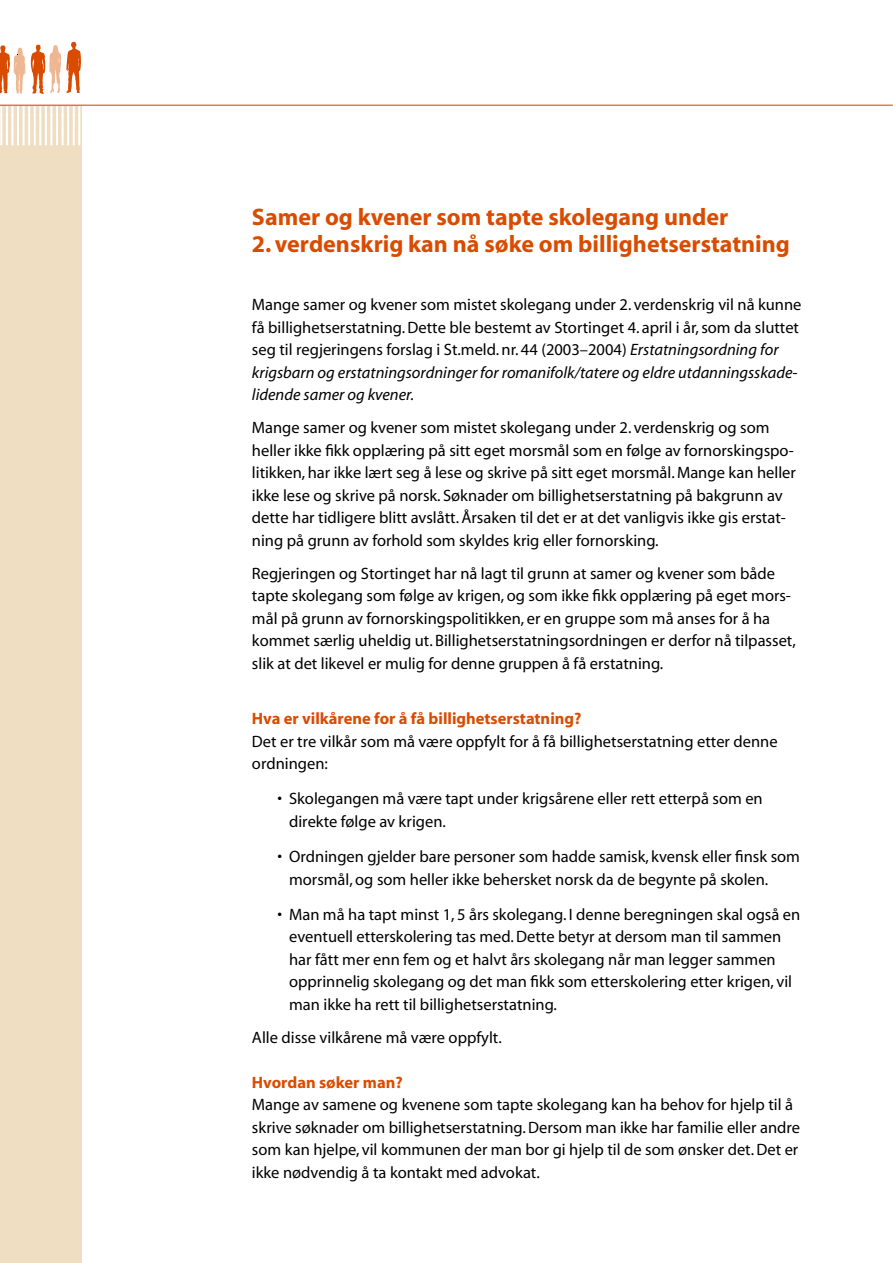
<style>
.page{position:relative;width:893px;height:1263px;background:#fff}
.page>*{position:absolute;margin:0;border:0;box-sizing:border-box;transform-origin:0 0}
.t1{font:700 24px "Dep Myriad";color:#d94c00}
.t2{font:16.5px/22.5px "Dep Myriad";color:#000}
.t3{font:700 16.5px "Dep Myriad";color:#d94c00}
.s1{font-style:italic}
</style>
<div class="page">
<div style="left:0;top:105px;width:82px;height:1158px;background:#efdec1"></div>
<svg style="left:0;top:106px;width:81px;height:39px"></svg>
<hr style="left:0;top:105px;width:893px;height:1px;background:#d94c00">
<svg style="left:0;top:42px;width:81px;height:52px"></svg>
<h1 class="t1" style="left:252px;top:205px;width:478px">Samer og kvener som tapte skolegang under</h1>
<h1 class="t1" style="left:252px;top:232px;width:539px">2. verdenskrig kan nå søke om billighetserstatning</h1>
<p class="t2" style="left:252px;top:294px;width:551px">Mange samer og kvener som mistet skolegang under 2. verdenskrig vil nå kunne få billighetserstatning. Dette ble bestemt av Stortinget 4. april i år, som da sluttet seg til regjeringens forslag i St.meld. nr. 44 (2003–2004) <span class="s1">Erstatningsordning for krigsbarn og erstatningsordninger for romanifolk/tatere og eldre utdanningsskade&shy;lidende samer og kvener.</span></p>
<p class="t2" style="left:252px;top:417px;width:545px">Mange samer og kvener som mistet skolegang under 2. verdenskrig og som heller ikke fikk opplæring på sitt eget morsmål som en følge av fornorskingspo&shy;litikken, har ikke lært seg å lese og skrive på sitt eget morsmål. Mange kan heller ikke lese og skrive på norsk. Søknader om billighetserstatning på bakgrunn av dette har tidligere blitt avslått. Årsaken til det er at det vanligvis ikke gis erstat&shy;ning på grunn av forhold som skyldes krig eller fornorsking.</p>
<p class="t2" style="left:252px;top:562px;width:545px">Regjeringen og Stortinget har nå lagt til grunn at samer og kvener som både tapte skolegang som følge av krigen, og som ikke fikk opplæring på eget mors&shy;mål på grunn av fornorskingspolitikken, er en gruppe som må anses for å ha kommet særlig uheldig ut. Billighetserstatningsordningen er derfor nå tilpasset, slik at det likevel er mulig for denne gruppen å få erstatning.</p>
<p class="t3" style="left:252px;top:710px;width:331px">Hva er vilkårene for å få billighetserstatning?</p>
<p class="t2" style="left:252px;top:730px;width:527px">Det er tre vilkår som må være oppfylt for å få billighetserstatning etter denne ordningen:</p>
<p class="t2" style="left:289px;top:788px;width:475px;text-indent:-12px">• Skolegangen må være tapt under krigsårene eller rett etterpå som en direkte følge av krigen.</p>
<p class="t2" style="left:289px;top:846px;width:512px;text-indent:-12px">• Ordningen gjelder bare personer som hadde samisk, kvensk eller finsk som morsmål, og som heller ikke behersket norsk da de begynte på skolen.</p>
<p class="t2" style="left:289px;top:904px;width:513px;text-indent:-12px">• Man må ha tapt minst 1, 5 års skolegang. I denne beregningen skal også en eventuell etterskolering tas med. Dette betyr at dersom man til sammen har fått mer enn fem og et halvt års skolegang når man legger sammen opprinnelig skolegang og det man fikk som etterskolering etter krigen, vil man ikke ha rett til billighetserstatning.</p>
<p class="t2" style="left:252px;top:1027px;width:251px">Alle disse vilkårene må være oppfylt.</p>
<p class="t3" style="left:252px;top:1074px;width:152px">Hvordan søker man?</p>
<p class="t2" style="left:252px;top:1094px;width:550px">Mange av samene og kvenene som tapte skolegang kan ha behov for hjelp til å skrive søknader om billighetserstatning. Dersom man ikke har familie eller andre som kan hjelpe, vil kommunen der man bor gi hjelp til de som ønsker det. Det er ikke nødvendig å ta kontakt med advokat.</p>
</div>
